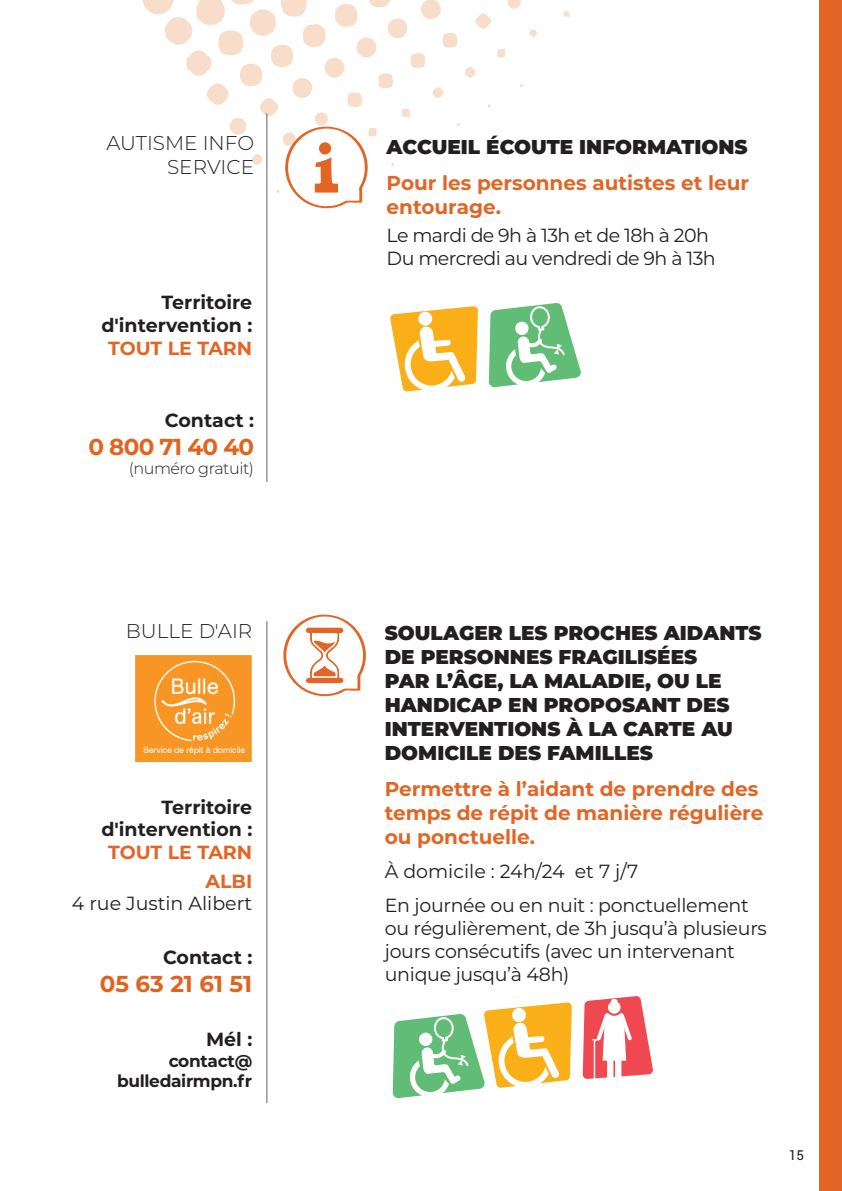
<style>
.page{position:relative;width:842px;height:1191px;background:#fff}
.page>*{position:absolute;margin:0;border:0;box-sizing:border-box;transform-origin:0 0}
.t1{font:700 23px "Montserrat";letter-spacing:-.01em;color:#e1631e}
.t2{font:900 20px/24px "Montserrat";color:#231f20}
.t3{font:700 20px/24px "Montserrat";color:#e36525}
.t4{font:300 20px/24px "Montserrat";color:#231f20;text-align:right}
.t5{font:19px/22.8px "Montserrat";letter-spacing:-.015em;color:#231f20}
.t6{font:700 19px/22.8px "Montserrat";color:#231f20;text-align:right}
.t7{font:700 19px/28.4px "Montserrat";color:#e36525;text-align:right}
.t8{font:700 17px/20.4px "Montserrat";letter-spacing:-.02em;color:#231f20;text-align:right}
.t9{font:300 16px "Montserrat";letter-spacing:-.03em;color:#231f20}
.t10{font:13.6px "Roboto";color:#231f20}
</style>
<div class="page">
<svg style="left:563px;top:11px;width:7px;height:6px"></svg>
<div style="left:819px;top:0;width:23px;height:1191px;background:#e36525"></div>
<hr style="left:266px;top:113px;width:1px;height:369px;background:#636366">
<svg style="left:390px;top:306px;width:88px;height:86px"></svg>
<svg style="left:489px;top:303px;width:92px;height:84px"></svg>
<svg style="left:142px;top:0;width:396px;height:208px"></svg>
<hr style="left:266px;top:621px;width:1px;height:482px;background:#636366">
<svg style="left:283px;top:614px;width:83px;height:82px"></svg>
<img style="left:136px;top:655px;width:115px;height:106px">
<svg style="left:583px;top:996px;width:70px;height:83px"></svg>
<svg style="left:393px;top:1002px;width:179px;height:96px"></svg>
<p class="t4" style="left:106px;top:130px;width:149px">AUTISME INFO<br>SERVICE</p>
<p class="t6" style="left:101px;top:290px;width:152px">Territoire d'intervention :</p>
<p class="t7" style="left:108px;top:333px;width:145px">TOUT LE TARN</p>
<p class="t6" style="left:165px;top:408px;width:91px">Contact :</p>
<p class="t1" style="left:89px;top:430px;width:167px">0 800 71 40 40</p>
<p class="t9" style="left:129px;top:458px;width:127px">(numéro gratuit)</p>
<p class="t4" style="left:126px;top:618px;width:128px">BULLE D'AIR</p>
<p class="t6" style="left:101px;top:794px;width:152px">Territoire d'intervention :</p>
<p class="t7" style="left:108px;top:837px;width:146px">TOUT LE TARN<br>ALBI</p>
<p class="t5" style="left:72px;top:891px;width:182px">4 rue Justin Alibert</p>
<p class="t6" style="left:163px;top:945px;width:91px">Contact :</p>
<p class="t1" style="left:100px;top:967px;width:154px">05 63 21 61 51</p>
<p class="t6" style="left:206px;top:1027px;width:48px">Mél :</p>
<p class="t8" style="left:117px;top:1049px;width:137px">contact@ bulledairmpn.fr</p>
<p class="t2" style="left:387px;top:134px;width:363px">ACCUEIL ÉCOUTE INFORMATIONS</p>
<p class="t3" style="left:387px;top:170px;width:364px">Pour les personnes autistes et leur entourage.</p>
<p class="t5" style="left:387px;top:223px;width:331px">Le mardi de 9h à 13h et de 18h à 20h<br>Du mercredi au vendredi de 9h à 13h</p>
<p class="t2" style="left:385px;top:620px;width:378px">SOULAGER LES PROCHES AIDANTS<br>DE PERSONNES FRAGILISÉES<br>PAR L’ÂGE, LA MALADIE, OU LE<br>HANDICAP EN PROPOSANT DES<br>INTERVENTIONS À LA CARTE AU<br>DOMICILE DES FAMILLES</p>
<p class="t3" style="left:385px;top:775px;width:380px">Permettre à l’aidant de prendre des temps de répit de manière régulière ou ponctuelle.</p>
<p class="t5" style="left:385px;top:853px;width:366px;line-height:34.2px">À domicile : 24h/24 et 7 j/7<br>En journée ou en nuit : ponctuellement</p>
<p class="t5" style="left:385px;top:916px;width:384px">ou régulièrement, de 3h jusqu’à plusieurs jours consécutifs (avec un intervenant unique jusqu’à 48h)</p>
<p class="t10" style="left:789px;top:1145px;width:17px">15</p>
</div>
